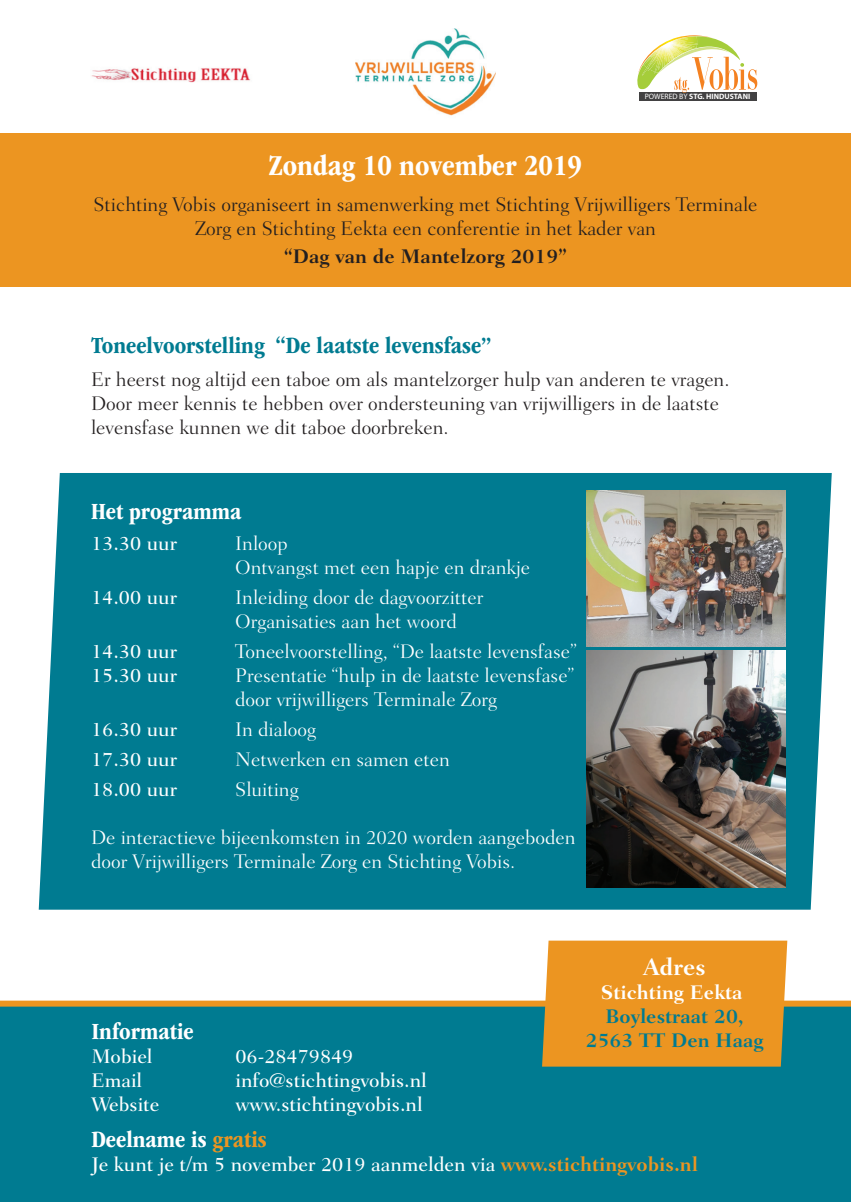
<style>
.page{position:relative;width:851px;height:1202px;background:#fff}
.page>*{position:absolute;margin:0;border:0;box-sizing:border-box;transform-origin:0 0}
.t1{font:700 condensed 30px "ITC Garamond Std";color:#fff}
.t2{font:700 condensed 24px "ITC Garamond Std";color:#007b91}
.t3{font:700 condensed 24px "ITC Garamond Std";color:#fff}
.t4{font:700 24px "Fairfield LT Std";color:#fff}
.t5{font:300 20px/24px "Fairfield LT Std";color:#fff}
.t6{font:300 20px/24px "Fairfield LT Std";color:#231f20;text-align:center}
.t7{font:500 20px "Fairfield LT Std";color:#fff}
.t8{font:700 20px/24px "Fairfield LT Std";color:#007b91;text-align:center}
.t9{font:700 20px "Fairfield LT Std";color:#231f20}
.t10{font:700 20px "Fairfield LT Std";color:#fff}
.t11{font:700 7.8px "Myriad Pro";color:#fff}
.s1{font-weight:400}
.s2{color:#ec9521}
.s3{font-weight:700;color:#ec9521}
</style>
<div class="page">
<div style="left:0;top:1004px;width:850px;height:198px;background:#007b91"></div>
<div style="left:0;top:133px;width:850px;height:154px;background:#ec9521"></div>
<div style="left:39px;top:473px;width:792px;height:437px;background:#007b91"></div>
<div style="left:0;top:1001px;width:850px;height:6px;background:#ec9521"></div>
<img style="left:586px;top:490px;width:199px;height:156px">
<img style="left:586px;top:650px;width:199px;height:238px">
<div style="left:542px;top:941px;width:245px;height:126px;background:#ec9521"></div>
<img style="left:91px;top:68px;width:159px;height:15px">
<img style="left:355px;top:29px;width:140px;height:87px">
<div style="left:638px;top:92px;width:118px;height:9px;background:#424142"></div>
<img style="left:685px;top:35px;width:17px;height:1px">
<img style="left:638px;top:66px;width:3px;height:23px">
<svg style="left:641px;top:36px;width:116px;height:57px"></svg>
<p class="t11" style="left:644px;top:92px;width:107px"><span class="s1">POWERED BY</span> STG. HINDUSTANI</p>
<h1 class="t1" style="left:269px;top:148px;width:314px">Zondag 10 november 2019</h1>
<p class="t6" style="left:93px;top:192px;width:665px">Stichting Vobis organiseert in samenwerking met Stichting Vrijwilligers Terminale<br>Zorg en Stichting Eekta een conferentie in het kader van</p>
<p class="t9" style="left:284px;top:244px;width:284px">“Dag van de Mantelzorg 2019”</p>
<p class="t2" style="left:91px;top:332px;width:402px">Toneelvoorstelling “De laatste levensfase”</p>
<p class="t6" style="left:91px;top:368px;width:639px;text-align:left">Er heerst nog altijd een taboe om als mantelzorger hulp van anderen te vragen.<br>Door meer kennis te hebben over ondersteuning van vrijwilligers in de laatste levensfase kunnen we dit taboe doorbreken.</p>
<p class="t3" style="left:91px;top:498px;width:152px">Het programma</p>
<p class="t7" style="left:91px;top:532px;width:87px">13.30 uur</p>
<p class="t5" style="left:235px;top:532px;width:296px">Inloop<br>Ontvangst met een hapje en drankje</p>
<p class="t7" style="left:91px;top:586px;width:87px">14.00 uur</p>
<p class="t5" style="left:235px;top:586px;width:250px">Inleiding door de dagvoorzitter<br>Organisaties aan het woord</p>
<p class="t7" style="left:91px;top:640px;width:87px">14.30 uur</p>
<p class="t5" style="left:235px;top:640px;width:343px">Toneelvoorstelling, “De laatste levensfase”</p>
<p class="t7" style="left:91px;top:664px;width:87px">15.30 uur</p>
<p class="t5" style="left:235px;top:664px;width:340px">Presentatie “hulp in de laatste levensfase” door vrijwilligers Terminale Zorg</p>
<p class="t7" style="left:91px;top:718px;width:87px">16.30 uur</p>
<p class="t5" style="left:235px;top:718px;width:82px">In dialoog</p>
<p class="t7" style="left:91px;top:748px;width:87px">17.30 uur</p>
<p class="t5" style="left:235px;top:748px;width:216px">Netwerken en samen eten</p>
<p class="t7" style="left:91px;top:778px;width:87px">18.00 uur</p>
<p class="t5" style="left:235px;top:778px;width:65px">Sluiting</p>
<p class="t5" style="left:91px;top:826px;width:486px">De interactieve bijeenkomsten in 2020 worden aangeboden door Vrijwilligers Terminale Zorg en Stichting Vobis.</p>
<p class="t4" style="left:643px;top:953px;width:64px">Adres</p>
<p class="t10" style="left:600px;top:980px;width:143px">Stichting Eekta</p>
<p class="t8" style="left:585px;top:1004px;width:179px">Boylestraat 20,<br>2563 TT Den Haag</p>
<p class="t3" style="left:91px;top:1018px;width:104px">Informatie</p>
<p class="t7" style="left:91px;top:1045px;width:63px">Mobiel</p>
<p class="t7" style="left:235px;top:1045px;width:119px">06-28479849</p>
<p class="t7" style="left:91px;top:1069px;width:52px">Email</p>
<p class="t7" style="left:235px;top:1069px;width:193px">info@stichtingvobis.nl</p>
<p class="t7" style="left:91px;top:1093px;width:70px">Website</p>
<p class="t7" style="left:235px;top:1093px;width:189px">www.stichtingvobis.nl</p>
<p class="t3" style="left:91px;top:1126px;width:177px">Deelname is <span class="s2">gratis</span></p>
<p class="t7" style="left:91px;top:1153px;width:608px">Je kunt je t/m 5 november 2019 aanmelden via <span class="s3">www.stichtingvobis.nl</span></p>
</div>
